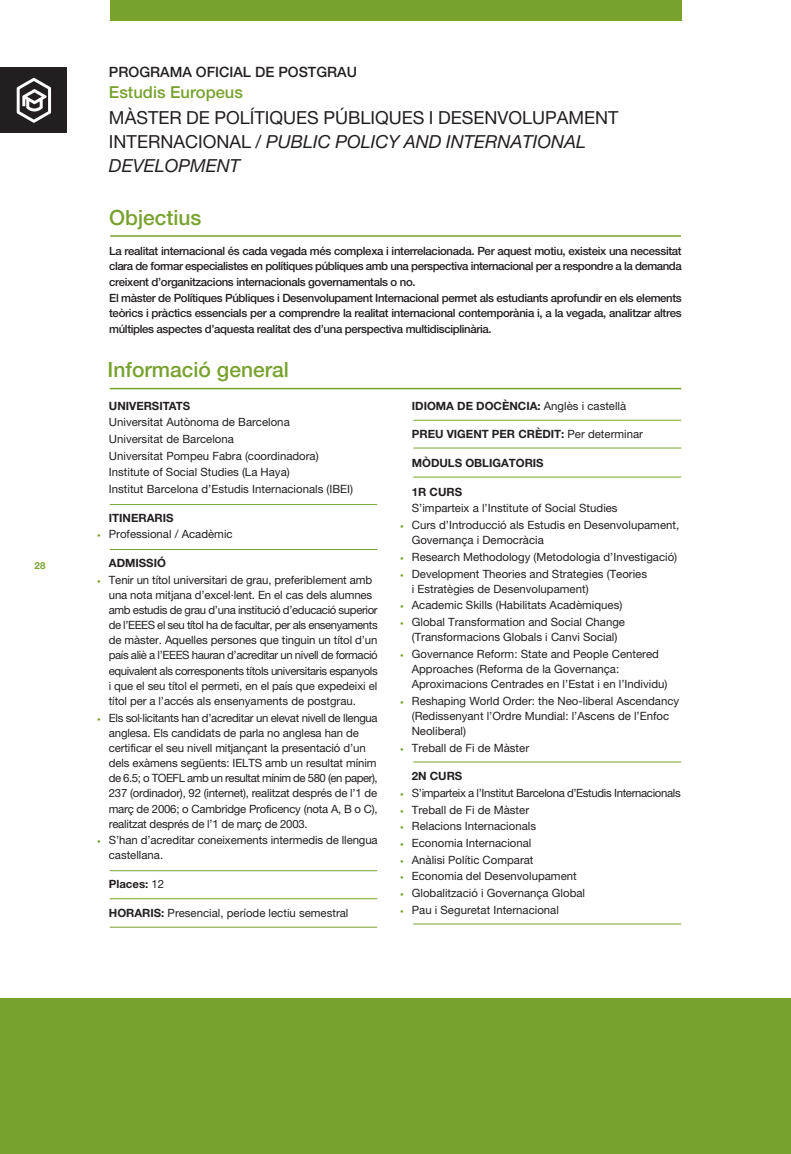
<style>
.page{position:relative;width:791px;height:1154px;background:#fff}
.page>*{position:absolute;margin:0;border:0;box-sizing:border-box;transform-origin:0 0}
.t1{font:500 21px "Helvetica Neue";color:#78a22e}
.t2{font:18px/24px "Helvetica Neue";color:#231f20}
.t3{font:500 16.5px "Helvetica Neue";color:#78a22e}
.t4{font:500 14.25px "Helvetica Neue";color:#231f20}
.t5{font:11.4px/15.1px "Helvetica Neue";color:#231f20}
.t6{font:500 11.4px/15.1px "Helvetica Neue";letter-spacing:-.03em;color:#231f20;text-align:justify}
.t7{font:11.4px/15.1px "Helvetica Neue";letter-spacing:-.02em;color:#231f20}
.t8{font:700 11.4px "Helvetica Neue";color:#231f20}
.t9{font:11.4px "Helvetica Neue";letter-spacing:-.03em;color:#231f20}
.t10{font:700 9.75px "Helvetica Neue";color:#78a22e}
.s1{font-style:italic}
.s2{font-family:"Univers";font-weight:300;font-stretch:condensed;font-size:7.2px;color:#78a22e}
.s3{font-weight:400}
.s4{font-weight:700}
</style>
<div class="page">
<div style="left:110px;top:0;width:570px;height:21px;background:#78a22e"></div>
<div style="left:0;top:998px;width:790px;height:156px;background:#78a22e"></div>
<div style="left:0;top:67px;width:67px;height:66px;background:#231f20"></div>
<svg style="left:17px;top:78px;width:34px;height:45px"></svg>
<hr style="left:110px;top:235px;width:570px;height:2px;background:#78a22e">
<hr style="left:110px;top:388px;width:571px;height:1px;background:#78a22e">
<hr style="left:110px;top:549px;width:267px;height:1px;background:#78a22e">
<hr style="left:110px;top:504px;width:267px;height:1px;background:#78a22e">
<hr style="left:413px;top:761px;width:268px;height:1px;background:#78a22e">
<hr style="left:413px;top:477px;width:268px;height:1px;background:#78a22e">
<hr style="left:413px;top:923px;width:268px;height:1px;background:#78a22e">
<hr style="left:110px;top:870px;width:267px;height:1px;background:#78a22e">
<hr style="left:110px;top:898px;width:267px;height:1px;background:#78a22e">
<hr style="left:110px;top:927px;width:267px;height:1px;background:#78a22e">
<hr style="left:413px;top:447px;width:268px;height:1px;background:#78a22e">
<hr style="left:413px;top:420px;width:268px;height:1px;background:#78a22e">
<p class="t10" style="left:35px;top:562px;width:12px">28</p>
<p class="t4" style="left:109px;top:67px;width:249px">PROGRAMA OFICIAL DE POSTGRAU</p>
<h3 class="t3" style="left:109px;top:86px;width:135px">Estudis Europeus</h3>
<h2 class="t2" style="left:109px;top:108px;width:511px">MÀSTER DE POLÍTIQUES PÚBLIQUES I DESENVOLUPAMENT<br>INTERNACIONAL <span class="s1">/ PUBLIC POLICY AND INTERNATIONAL<br>DEVELOPMENT</span></h2>
<h1 class="t1" style="left:109px;top:210px;width:94px">Objectius</h1>
<p class="t6" style="left:109px;top:245px;width:574px">La realitat internacional és cada vegada més complexa i interrelacionada. Per aquest motiu, existeix una necessitat clara de formar especialistes en polítiques públiques amb una perspectiva internacional per a respondre a la demanda creixent d’organitzacions internacionals governamentals o no.</p>
<p class="t6" style="left:109px;top:292px;width:574px">El màster de Polítiques Públiques i Desenvolupament Internacional permet als estudiants aprofundir en els elements teòrics i pràctics essencials per a comprendre la realitat internacional contemporània i, a la vegada, analitzar altres múltiples aspectes d’aquesta realitat des d’una perspectiva multidisciplinària.</p>
<h1 class="t1" style="left:107px;top:362px;width:183px">Informació general</h1>
<p class="t8" style="left:109px;top:402px;width:83px">UNIVERSITATS</p>
<p class="t5" style="left:109px;top:415px;width:246px;line-height:16.6px">Universitat Autònoma de Barcelona<br>Universitat de Barcelona<br>Universitat Pompeu Fabra (coordinadora)<br>Institute of Social Studies (La Haya)<br>Institut Barcelona d’Estudis Internacionals (IBEI)</p>
<p class="t8" style="left:109px;top:513px;width:66px">ITINERARIS</p>
<p class="t5" style="left:97px;top:528px;width:137px"><span class="s2">•</span> Professional / Acadèmic</p>
<p class="t8" style="left:109px;top:559px;width:58px">ADMISSIÓ</p>
<p class="t5" style="left:109px;top:573px;width:270px;text-indent:-12px"><span class="s2">•</span> Tenir un títol universitari de grau, preferiblement amb una nota mitjana d’excel·lent. En el cas dels alumnes amb estudis de grau d’una institució d’educació superior de l’EEES el seu títol ha de facultar, per als ensenyaments de màster. Aquelles persones que tinguin un títol d’un país aliè a l’EEES hauran d’acreditar un nivell de formació equivalent als corresponents títols universitaris espanyols i que el seu títol el permeti, en el país que expedeixi el títol per a l’accés als ensenyaments de postgrau.</p>
<p class="t7" style="left:109px;top:711px;width:270px;text-indent:-12px"><span class="s2">•</span> Els sol·licitants han d’acreditar un elevat nivell de llengua anglesa. Els candidats de parla no anglesa han de certificar el seu nivell mitjançant la presentació d’un dels exàmens següents: IELTS amb un resultat mínim de 6.5; o TOEFL amb un resultat mínim de 580 (en paper), 237 (ordinador), 92 (internet), realitzat després de l’1 de març de 2006; o Cambridge Proficency (nota A, B o C), realitzat després de l’1 de març de 2003.</p>
<p class="t5" style="left:109px;top:834px;width:270px;text-indent:-12px"><span class="s2">•</span> S’han d’acreditar coneixements intermedis de llengua castellana.</p>
<p class="t8" style="left:109px;top:880px;width:57px">Places: <span class="s3">12</span></p>
<p class="t5" style="left:109px;top:906px;width:241px"><span class="s4">HORARIS:</span> Presencial, període lectiu semestral</p>
<p class="t8" style="left:411px;top:402px;width:216px">IDIOMA DE DOCÈNCIA: <span class="s3">Anglès i castellà</span></p>
<p class="t8" style="left:411px;top:430px;width:232px">PREU VIGENT PER CRÈDIT: <span class="s3">Per determinar</span></p>
<p class="t8" style="left:411px;top:459px;width:133px">MÒDULS OBLIGATORIS</p>
<p class="t8" style="left:411px;top:487px;width:52px">1R CURS</p>
<p class="t5" style="left:411px;top:502px;width:207px">S’imparteix a l’Institute of Social Studies</p>
<p class="t5" style="left:411px;top:518px;width:269px;text-indent:-12px"><span class="s2">•</span> Curs d’Introducció als Estudis en Desenvolupament,<br>Governança i Democràcia</p>
<p class="t5" style="left:399px;top:550px;width:279px"><span class="s2">•</span> Research Methodology (Metodologia d’Investigació)</p>
<p class="t5" style="left:411px;top:567px;width:237px;text-indent:-12px"><span class="s2">•</span> Development Theories and Strategies (Teories i Estratègies de Desenvolupament)</p>
<p class="t5" style="left:399px;top:599px;width:224px"><span class="s2">•</span> Academic Skills (Habilitats Acadèmiques)</p>
<p class="t5" style="left:399px;top:615px;width:227px;text-align:center"><span class="s2">•</span> Global Transformation and Social Change (Transformacions Globals i Canvi Social)</p>
<p class="t5" style="left:411px;top:647px;width:257px;text-indent:-12px"><span class="s2">•</span> Governance Reform: State and People Centered<br>Approaches (Reforma de la Governança:<br>Aproximacions Centrades en l’Estat i en l’Individu)</p>
<p class="t5" style="left:411px;top:694px;width:269px;text-indent:-12px"><span class="s2">•</span> Reshaping World Order: the Neo-liberal Ascendancy (Redissenyant l’Ordre Mundial: l’Ascens de l’Enfoc<br>Neoliberal)</p>
<p class="t5" style="left:399px;top:741px;width:131px"><span class="s2">•</span> Treball de Fi de Màster</p>
<p class="t8" style="left:411px;top:772px;width:52px">2N CURS</p>
<p class="t9" style="left:399px;top:789px;width:282px"><span class="s2">•</span> S’imparteix a l’Institut Barcelona d’Estudis Internacionals</p>
<p class="t5" style="left:399px;top:803px;width:131px"><span class="s2">•</span> Treball de Fi de Màster</p>
<p class="t5" style="left:399px;top:820px;width:138px"><span class="s2">•</span> Relacions Internacionals</p>
<p class="t5" style="left:399px;top:836px;width:133px"><span class="s2">•</span> Economia Internacional</p>
<p class="t5" style="left:399px;top:853px;width:135px"><span class="s2">•</span> Anàlisi Polític Comparat</p>
<p class="t5" style="left:399px;top:870px;width:178px"><span class="s2">•</span> Economia del Desenvolupament</p>
<p class="t5" style="left:399px;top:886px;width:187px"><span class="s2">•</span> Globalització i Governança Global</p>
<p class="t5" style="left:399px;top:903px;width:161px"><span class="s2">•</span> Pau i Seguretat Internacional</p>
</div>
